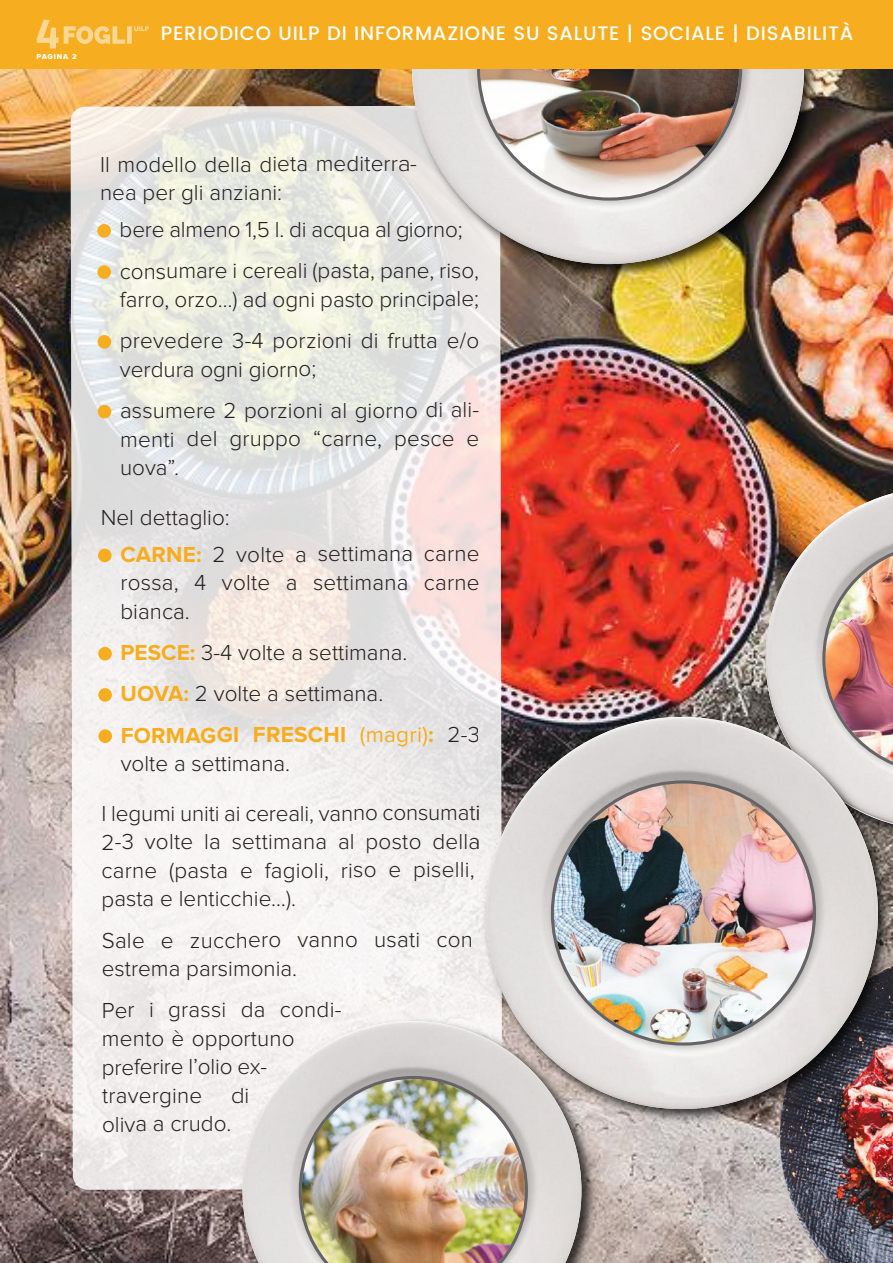
<style>
.page{position:relative;width:893px;height:1263px;background:#fff}
.page>*{position:absolute;margin:0;border:0;box-sizing:border-box;transform-origin:0 0}
.t1{font:300 22.5px/28.5px "Proxima Nova";color:#241f1f}
.t2{font:500 19.5px "Poppins";letter-spacing:.04em;color:#fff}
.t3{font:7.5px "Proxima Nova Extrabld";letter-spacing:.115em;color:#fff}
.s1{font-weight:700;color:#f6ad1f}
.s2{font-weight:400;color:#f6ad1f}
</style>
<div class="page">
<img style="left:0;top:68px;width:893px;height:1195px">
<svg style="left:71px;top:106px;width:431px;height:1084px"></svg>
<div style="left:97px;top:224px;width:14px;height:14px;background:#f6ad1f;border-radius:50%"></div>
<div style="left:97px;top:265px;width:14px;height:14px;background:#f6ad1f;border-radius:50%"></div>
<div style="left:98px;top:335px;width:13px;height:14px;background:#f6ad1f;border-radius:50%"></div>
<div style="left:98px;top:405px;width:13px;height:13px;background:#f6ad1f;border-radius:50%"></div>
<div style="left:98px;top:549px;width:14px;height:13px;background:#f6ad1f;border-radius:50%"></div>
<div style="left:98px;top:647px;width:14px;height:13px;background:#f6ad1f;border-radius:50%"></div>
<div style="left:98px;top:688px;width:14px;height:14px;background:#f6ad1f;border-radius:50%"></div>
<div style="left:98px;top:729px;width:14px;height:14px;background:#f6ad1f;border-radius:50%"></div>
<img style="left:405px;top:68px;width:418px;height:215px">
<img style="left:412px;top:68px;width:392px;height:196px">
<img style="left:466px;top:68px;width:291px;height:148px">
<img style="left:477px;top:68px;width:265px;height:133px">
<div style="left:0;top:0;width:893px;height:68px;background:#f6ad1f"></div>
<svg style="left:37px;top:19px;width:112px;height:30px"></svg>
<img style="left:758px;top:481px;width:135px;height:229px">
<img style="left:766px;top:488px;width:127px;height:222px">
<img style="left:780px;top:1128px;width:113px;height:135px">
<img style="left:236px;top:1015px;width:365px;height:248px">
<img style="left:243px;top:1021px;width:338px;height:242px">
<img style="left:288px;top:1065px;width:255px;height:198px">
<img style="left:299px;top:1076px;width:229px;height:187px">
<img style="left:479px;top:710px;width:414px;height:418px">
<img style="left:486px;top:717px;width:392px;height:392px;border-radius:50%">
<img style="left:540px;top:770px;width:291px;height:290px">
<img style="left:551px;top:780px;width:265px;height:265px">
<p class="t3" style="left:37px;top:54px;width:42px">PAGINA 2</p>
<p class="t2" style="left:161px;top:22px;width:694px">PERIODICO UILP DI INFORMAZIONE SU SALUTE | SOCIALE | DISABILITÀ</p>
<p class="t1" style="left:100px;top:152px;width:318px">Il modello della dieta mediterra&shy;nea per gli anziani:</p>
<p class="t1" style="left:120px;top:211px;width:361px;line-height:41.2px">bere almeno 1,5 l. di acqua al giorno; consumare i cereali (pasta, pane, riso,</p>
<p class="t1" style="left:120px;top:281px;width:361px;line-height:41.2px">farro, orzo…) ad ogni pasto principale; prevedere 3-4 porzioni di frutta e/o</p>
<p class="t1" style="left:120px;top:351px;width:361px;line-height:41.1px">verdura ogni giorno;<br>assumere 2 porzioni al giorno di ali-</p>
<p class="t1" style="left:120px;top:427px;width:361px">menti del gruppo “carne, pesce e uova”.</p>
<p class="t1" style="left:120px;top:501px;width:361px;line-height:36.6px;text-indent:-20px">Nel dettaglio:<br><span class="s1">CARNE:</span> 2 volte a settimana carne</p>
<p class="t1" style="left:120px;top:570px;width:361px">rossa, 4 volte a settimana carne bianca.</p>
<p class="t1" style="left:121px;top:634px;width:361px;line-height:41.4px"><span class="s1">PESCE:</span> 3-4 volte a settimana.<br><span class="s1">UOVA:</span> 2 volte a settimana.<br><span class="s1">FORMAGGI FRESCHI</span> <span class="s2">(magri)</span><span class="s1">:</span> 2-3</p>
<p class="t1" style="left:121px;top:751px;width:171px">volte a settimana.</p>
<p class="t1" style="left:101px;top:801px;width:380px">I legumi uniti ai cereali, vanno consumati 2-3 volte la settimana al posto della carne (pasta e fagioli, riso e piselli, pasta e lenticchie…).</p>
<p class="t1" style="left:102px;top:928px;width:373px">Sale e zucchero vanno usati con estrema parsimonia.</p>
<p class="t1" style="left:102px;top:998px;width:241px">Per i grassi da condi&shy;mento è opportuno preferire l’olio ex&shy;travergine</p>
<p class="t1" style="left:102px;top:1083px;width:149px;text-indent:129px">di oliva a crudo.</p>
</div>
